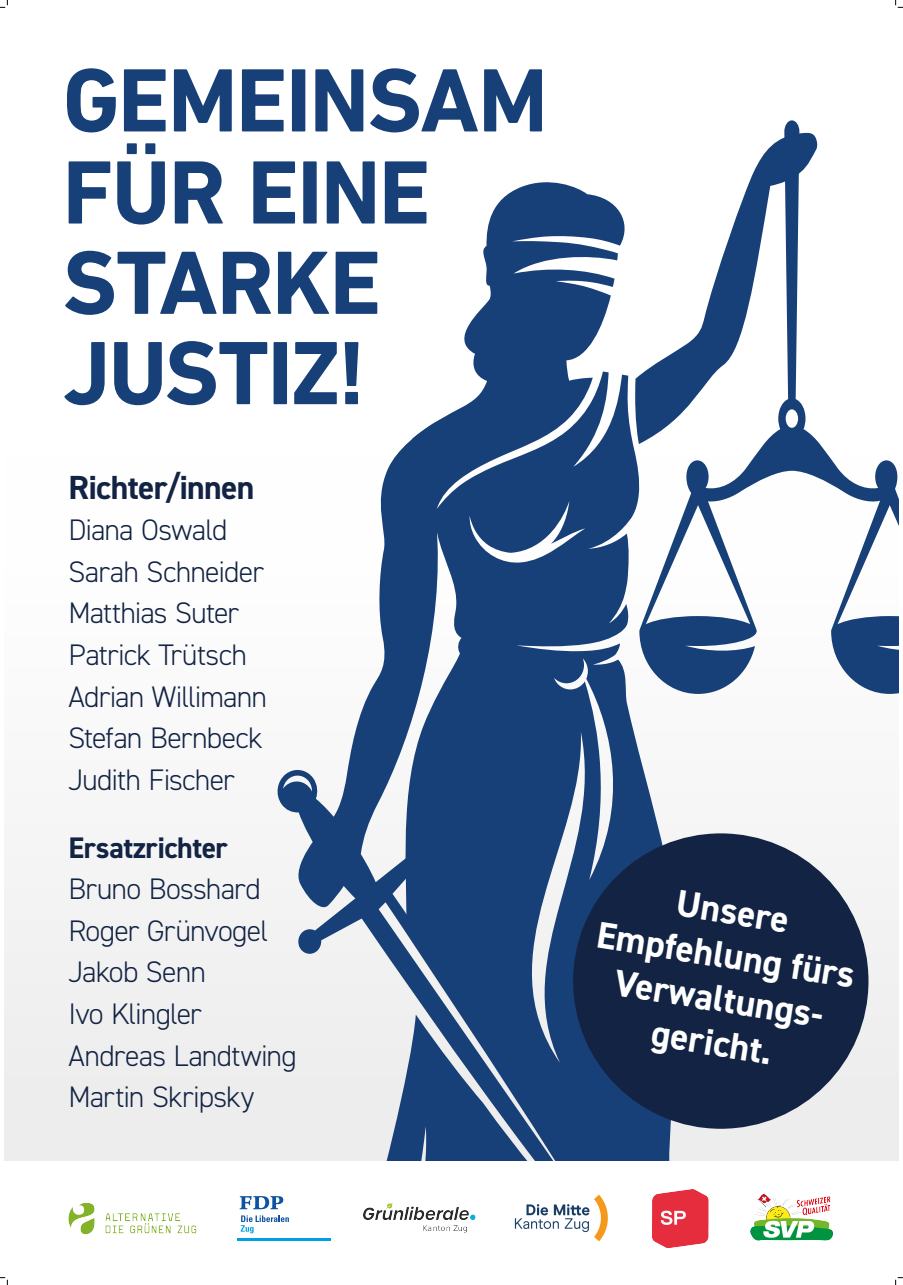
<style>
.page{position:relative;width:903px;height:1285px;background:#fff}
.page>*{position:absolute;margin:0;border:0;box-sizing:border-box;transform-origin:0 0}
.t1{font:700 91.35px/90.9px "DIN Next LT Pro";letter-spacing:-.02em;color:#184078}
.t2{font:700 37.45px/44.1px "DIN2014";color:#fff;text-align:center}
.t3{font:700 33.49px "DIN2014";letter-spacing:-.02em;color:#122343}
.t4{font:300 29.75px "DIN2014";letter-spacing:-.03em;color:#122343}
.t5{font:700 29.75px "DIN2014";letter-spacing:-.015em;color:#122343}
</style>
<div class="page">
<div style="left:4px;top:458px;width:894px;height:743px;background:#f6f6f6"></div>
<svg style="left:831px;top:474px;width:67px;height:220px"></svg>
<svg style="left:754px;top:120px;width:143px;height:387px"></svg>
<svg style="left:277px;top:771px;width:84px;height:183px"></svg>
<svg style="left:361px;top:182px;width:393px;height:978px;fill:#184078"></svg>
<svg style="left:634px;top:132px;width:184px;height:312px"></svg>
<svg style="left:291px;top:423px;width:154px;height:487px"></svg>
<div style="left:4px;top:1160px;width:894px;height:120px;background:#fff"></div>
<img style="left:363px;top:1204px;width:112px;height:29px">
<img style="left:68px;top:1202px;width:129px;height:33px">
<hr style="left:237px;top:1237px;width:93px;height:3px;background:#009fe3">
<svg style="left:240px;top:1196px;width:43px;height:13px"></svg>
<svg style="left:241px;top:1215px;width:48px;height:18px"></svg>
<img style="left:514px;top:1195px;width:94px;height:47px">
<img style="left:652px;top:1189px;width:56px;height:59px">
<img style="left:750px;top:1194px;width:83px;height:47px">
<div style="left:573px;top:833px;width:295px;height:295px;background:#122343;border-radius:50%"></div>
<svg style="left:0;top:0;width:8px;height:8px"></svg>
<svg style="left:0;top:1277px;width:8px;height:8px"></svg>
<svg style="left:895px;top:0;width:8px;height:8px"></svg>
<svg style="left:895px;top:1277px;width:8px;height:8px"></svg>
<p class="t1" style="left:63px;top:55px;width:487px">GEMEINSAM<br>FÜR EINE<br>STARKE<br>JUSTIZ!</p>
<p class="t3" style="left:68px;top:465px;width:187px">Richter/innen</p>
<p class="t4" style="left:68px;top:512px;width:161px">Diana Oswald</p>
<p class="t4" style="left:68px;top:553px;width:197px">Sarah Schneider</p>
<p class="t4" style="left:68px;top:595px;width:172px">Matthias Suter</p>
<p class="t4" style="left:68px;top:636px;width:180px">Patrick Trütsch</p>
<p class="t4" style="left:68px;top:678px;width:200px">Adrian Willimann</p>
<p class="t4" style="left:68px;top:720px;width:196px">Stefan Bernbeck</p>
<p class="t4" style="left:68px;top:761px;width:168px">Judith Fischer</p>
<p class="t5" style="left:68px;top:828px;width:161px">Ersatzrichter</p>
<p class="t4" style="left:68px;top:871px;width:194px">Bruno Bosshard</p>
<p class="t4" style="left:68px;top:912px;width:201px">Roger Grünvogel</p>
<p class="t4" style="left:68px;top:954px;width:139px">Jakob Senn</p>
<p class="t4" style="left:68px;top:995px;width:135px">Ivo Klingler</p>
<p class="t4" style="left:68px;top:1037px;width:230px">Andreas Landtwing</p>
<p class="t4" style="left:68px;top:1078px;width:187px">Martin Skripsky</p>
<p class="t2" style="left:680px;top:880px;width:115px;rotate:9deg">Unsere</p>
<p class="t2" style="left:600px;top:912px;width:262px;rotate:9deg">Empfehlung fürs</p>
<p class="t2" style="left:618px;top:960px;width:219px;rotate:9deg">Verwaltungs&shy;gericht.</p>
</div>
